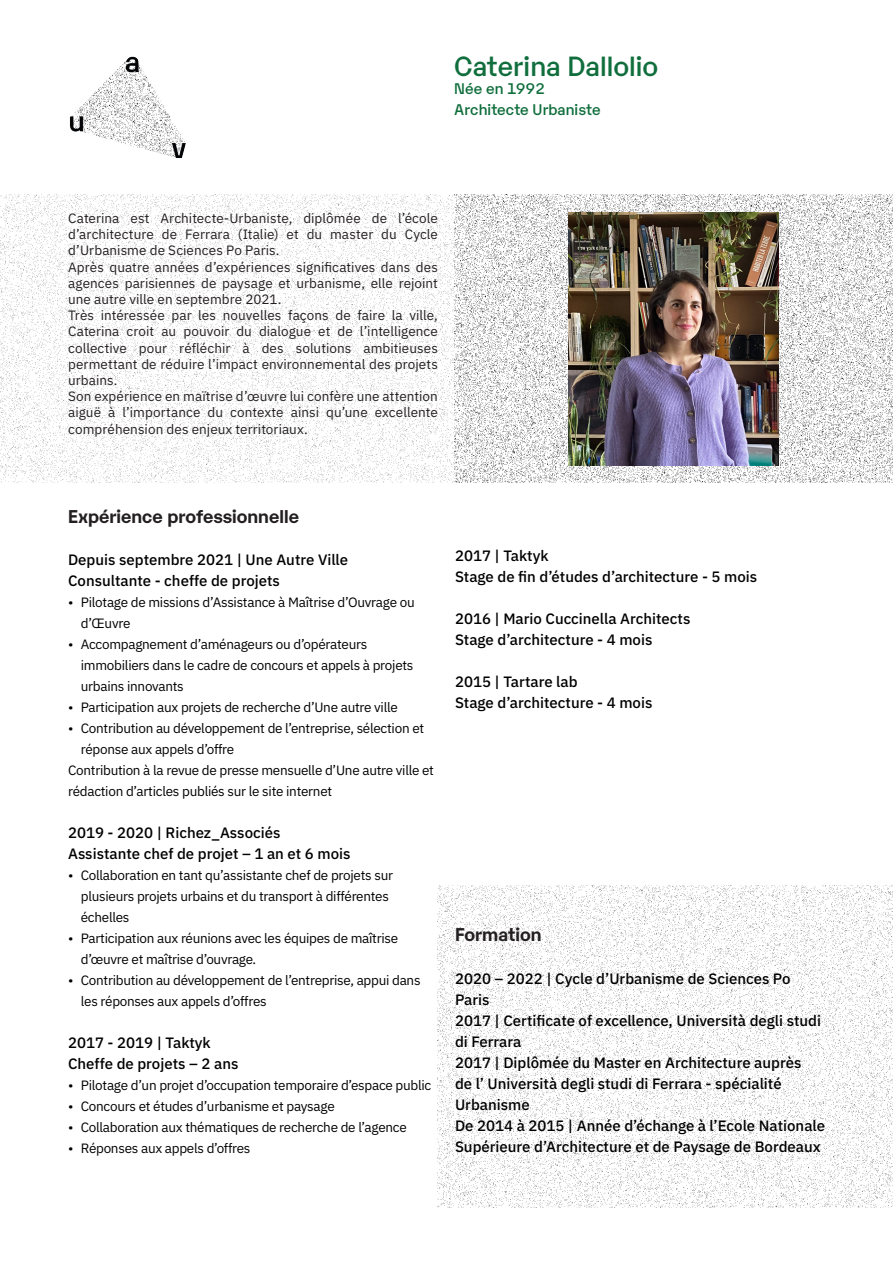
<style>
.page{position:relative;width:893px;height:1263px;background:#fff}
.page>*{position:absolute;margin:0;border:0;box-sizing:border-box;transform-origin:0 0}
.t1{font:500 27px "Karelia";color:#106e3d}
.t2{font:700 18px "Karelia";color:#231f20}
.t3{font:500 15px/21px "IBM Plex Sans Arabic";color:#000}
.t4{font:500 15px "Karelia";letter-spacing:.005em;color:#106e3d}
.t5{font:13.5px/21px "IBM Plex Sans Arabic";letter-spacing:-.02em;color:#000}
.t6{font:13.5px/16.2px "IBM Plex Sans Arabic";letter-spacing:.005em;color:#231f20;text-align:justify}
</style>
<div class="page">
<img style="left:0;top:195px;width:893px;height:287px">
<img style="left:437px;top:885px;width:456px;height:323px">
<img style="left:70px;top:56px;width:116px;height:102px">
<img style="left:568px;top:212px;width:211px;height:253px">
<p class="t1" style="left:454px;top:46px;width:205px">Caterina Dallolio</p>
<p class="t4" style="left:454px;top:78px;width:92px">Née en 1992</p>
<p class="t4" style="left:454px;top:99px;width:148px">Architecte Urbaniste</p>
<p class="t6" style="left:68px;top:210px;width:371px">Caterina est Architecte-Urbaniste, diplômée de l’école d’architecture de Ferrara (Italie) et du master du Cycle d’Urbanisme de Sciences Po Paris.</p>
<p class="t6" style="left:68px;top:259px;width:371px">Après quatre années d’expériences significatives dans des agences parisiennes de paysage et urbanisme, elle rejoint une autre ville en septembre 2021.</p>
<p class="t6" style="left:68px;top:307px;width:371px">Très intéressée par les nouvelles façons de faire la ville, Caterina croit au pouvoir du dialogue et de l’intelligence collective pour réfléchir à des solutions ambitieuses permettant de réduire l’impact environnemental des projets urbains.</p>
<p class="t6" style="left:68px;top:388px;width:371px">Son expérience en maïtrise d’œuvre lui confère une attention aiguë à l’importance du contexte ainsi qu’une excellente compréhension des enjeux territoriaux.</p>
<p class="t2" style="left:68px;top:503px;width:232px">Expérience professionnelle</p>
<p class="t3" style="left:68px;top:549px;width:282px">Depuis septembre 2021 | Une Autre Ville</p>
<p class="t3" style="left:68px;top:570px;width:213px">Consultante - cheffe de projets</p>
<p class="t5" style="left:81px;top:592px;width:335px;text-indent:-13px">• Pilotage de missions d’Assistance à Maîtrise d’Ouvrage ou d’Œuvre</p>
<p class="t5" style="left:81px;top:634px;width:334px;text-indent:-13px">• Accompagnement d’aménageurs ou d’opérateurs immobiliers dans le cadre de concours et appels à projets urbains innovants</p>
<p class="t5" style="left:68px;top:697px;width:331px">• Participation aux projets de recherche d’Une autre ville</p>
<p class="t5" style="left:81px;top:718px;width:345px;text-indent:-13px">• Contribution au développement de l’entreprise, sélection et réponse aux appels d’offre</p>
<p class="t5" style="left:68px;top:760px;width:367px">Contribution à la revue de presse mensuelle d’Une autre ville et rédaction d’articles publiés sur le site internet</p>
<p class="t3" style="left:68px;top:822px;width:214px">2019 - 2020 | Richez_Associés</p>
<p class="t3" style="left:68px;top:843px;width:284px">Assistante chef de projet – 1 an et 6 mois</p>
<p class="t5" style="left:81px;top:865px;width:314px;text-indent:-13px">• Collaboration en tant qu’assistante chef de projets sur plusieurs projets urbains et du transport à différentes échelles</p>
<p class="t5" style="left:81px;top:928px;width:319px;text-indent:-13px">• Participation aux réunions avec les équipes de maîtrise d’œuvre et maîtrise d’ouvrage.</p>
<p class="t5" style="left:81px;top:970px;width:341px;text-indent:-13px">• Contribution au développement de l’entreprise, appui dans les réponses aux appels d’offres</p>
<p class="t3" style="left:68px;top:1032px;width:144px">2017 - 2019 | Taktyk</p>
<p class="t3" style="left:68px;top:1053px;width:172px">Cheffe de projets – 2 ans</p>
<p class="t5" style="left:68px;top:1075px;width:365px">• Pilotage d’un projet d’occupation temporaire d’espace public</p>
<p class="t5" style="left:68px;top:1096px;width:268px">• Concours et études d’urbanisme et paysage</p>
<p class="t5" style="left:68px;top:1117px;width:340px">• Collaboration aux thématiques de recherche de l’agence</p>
<p class="t5" style="left:68px;top:1138px;width:184px">• Réponses aux appels d’offres</p>
<p class="t3" style="left:455px;top:545px;width:95px">2017 | Taktyk</p>
<p class="t3" style="left:455px;top:566px;width:304px">Stage de fin d’études d’architecture - 5 mois</p>
<p class="t3" style="left:455px;top:608px;width:237px">2016 | Mario Cuccinella Architects</p>
<p class="t3" style="left:455px;top:629px;width:199px">Stage d’architecture - 4 mois</p>
<p class="t3" style="left:455px;top:671px;width:124px">2015 | Tartare lab</p>
<p class="t3" style="left:455px;top:692px;width:199px">Stage d’architecture - 4 mois</p>
<p class="t2" style="left:455px;top:921px;width:88px">Formation</p>
<p class="t3" style="left:455px;top:968px;width:337px">2020 – 2022 | Cycle d’Urbanisme de Sciences Po<br>Paris</p>
<p class="t3" style="left:455px;top:1010px;width:368px">2017 | Certificate of excellence, Università degli studi di Ferrara</p>
<p class="t3" style="left:455px;top:1052px;width:348px">2017 | Diplômée du Master en Architecture auprès de l’ Università degli studi di Ferrara - spécialité<br>Urbanisme</p>
<p class="t3" style="left:455px;top:1115px;width:372px">De 2014 à 2015 | Année d’échange à l’Ecole Nationale<br>Supérieure d’Architecture et de Paysage de Bordeaux</p>
</div>
